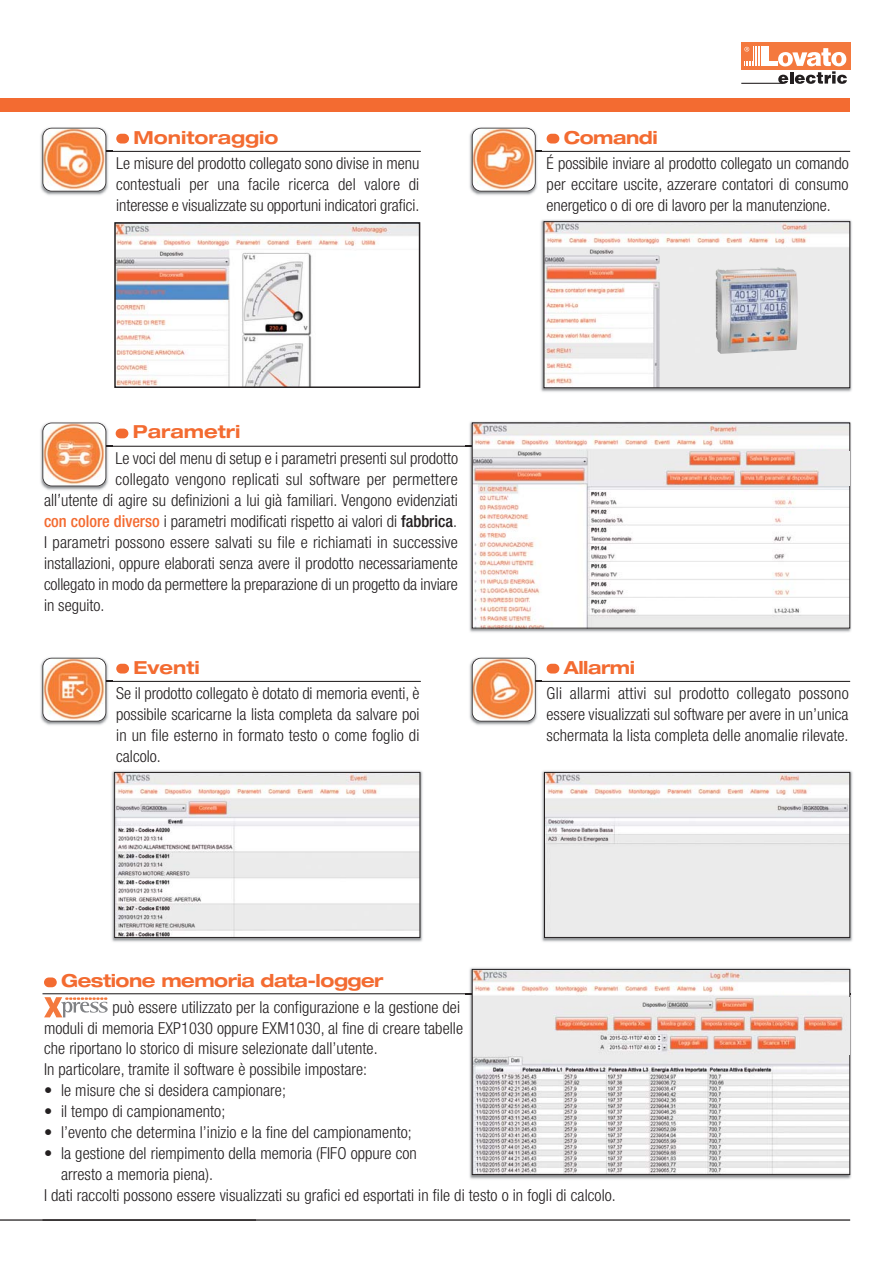
<style>
.page{position:relative;width:893px;height:1263px;background:#fff}
.page>*{position:absolute;margin:0;border:0;box-sizing:border-box;transform-origin:0 0}
.t1{font:700 expanded 18px "Helvetica Neue";letter-spacing:-.025em;color:#f36b31}
.t2{font:700 expanded 18px "Helvetica Neue";color:#f36b31}
.t3{font:300 condensed 16.5px/21px "Helvetica Neue";letter-spacing:.005em;color:#231f20;text-align:justify}
.s1{font-weight:500;color:#f36b31}
.s2{font-weight:500}
</style>
<div class="page">
<hr style="left:0;top:1219px;width:256px;height:2px;background:#231f20">
<hr style="left:43px;top:1219px;width:807px;height:2px;background:#231f20">
<div style="left:43px;top:98px;width:807px;height:13px;background:#f36b31"></div>
<div style="left:0;top:98px;width:280px;height:13px;background:#f36b31"></div>
<div style="left:741px;top:43px;width:109px;height:27px;background:#f4793e"></div>
<hr style="left:741px;top:83px;width:42px;height:1px;background:#231f20">
<div style="left:761px;top:47px;width:7px;height:19px;background:#fff"></div>
<div style="left:761px;top:61px;width:16px;height:5px;background:#fff"></div>
<svg style="left:744px;top:47px;width:16px;height:19px"></svg>
<svg style="left:778px;top:48px;width:69px;height:36px"></svg>
<div style="left:116px;top:429px;width:12px;height:9px;background:#f36b31;border-radius:5px"></div>
<hr style="left:94px;top:446px;width:743px;height:1px;background:#231f20">
<img style="left:40px;top:422px;width:73px;height:72px">
<img style="left:52px;top:494px;width:61px;height:1px">
<img style="left:43px;top:423px;width:63px;height:63px;border-radius:9px">
<div style="left:43px;top:423px;width:63px;height:63px;border:2px solid #231f20;border-radius:9px"></div>
<div style="left:44px;top:977px;width:13px;height:10px;background:#f36b31;border-radius:5px"></div>
<svg style="left:44px;top:997px;width:64px;height:20px"></svg>
<hr style="left:43px;top:993px;width:807px;height:1px;background:#231f20">
<img style="left:117px;top:225px;width:300px;height:160px">
<div style="left:114px;top:222px;width:306px;height:166px;border:2px solid #231f20"></div>
<img style="left:540px;top:219px;width:312px;height:173px">
<img style="left:545px;top:223px;width:303px;height:163px">
<div style="left:543px;top:221px;width:307px;height:167px;border:1px solid #231f20"></div>
<img style="left:465px;top:421px;width:386px;height:211px">
<img style="left:474px;top:425px;width:374px;height:202px">
<img style="left:664px;top:452px;width:185px;height:34px">
<img style="left:465px;top:967px;width:386px;height:212px">
<img style="left:474px;top:971px;width:374px;height:202px">
<div style="left:472px;top:969px;width:378px;height:206px;border:1px solid #231f20"></div>
<img style="left:553px;top:997px;width:296px;height:57px">
<div style="left:116px;top:134px;width:13px;height:10px;background:#f36b31;border-radius:5px"></div>
<hr style="left:98px;top:151px;width:323px;height:1px;background:#231f20">
<img style="left:40px;top:127px;width:73px;height:68px">
<img style="left:43px;top:128px;width:63px;height:63px;border-radius:9px">
<div style="left:43px;top:128px;width:63px;height:64px;border:2px solid #231f20;border-radius:9px"></div>
<div style="left:547px;top:134px;width:12px;height:10px;background:#f36b31;border-radius:5px"></div>
<hr style="left:527px;top:151px;width:323px;height:1px;background:#231f20">
<img style="left:469px;top:127px;width:73px;height:68px">
<img style="left:472px;top:128px;width:63px;height:63px;border-radius:9px">
<div style="left:472px;top:128px;width:64px;height:64px;border:2px solid #231f20;border-radius:9px"></div>
<img style="left:111px;top:770px;width:312px;height:172px">
<img style="left:116px;top:774px;width:302px;height:162px">
<div style="left:114px;top:772px;width:306px;height:166px;border:1px solid #231f20"></div>
<img style="left:541px;top:770px;width:312px;height:172px">
<img style="left:546px;top:774px;width:302px;height:162px">
<div style="left:544px;top:772px;width:306px;height:166px;border:1px solid #231f20"></div>
<div style="left:116px;top:664px;width:13px;height:10px;background:#f36b31;border-radius:5px"></div>
<hr style="left:98px;top:681px;width:323px;height:1px;background:#231f20">
<img style="left:40px;top:657px;width:73px;height:68px">
<img style="left:43px;top:658px;width:63px;height:63px;border-radius:9px">
<div style="left:43px;top:658px;width:63px;height:64px;border:2px solid #231f20;border-radius:9px"></div>
<div style="left:547px;top:664px;width:12px;height:10px;background:#f36b31;border-radius:5px"></div>
<hr style="left:527px;top:681px;width:323px;height:1px;background:#231f20">
<img style="left:469px;top:657px;width:73px;height:68px">
<img style="left:472px;top:658px;width:63px;height:63px;border-radius:9px">
<div style="left:472px;top:658px;width:64px;height:64px;border:2px solid #231f20;border-radius:9px"></div>
<img style="left:715px;top:267px;width:83px;height:87px">
<p class="t2" style="left:134px;top:130px;width:146px">Monitoraggio</p>
<p class="t3" style="left:116px;top:154px;width:305px">Le misure del prodotto collegato sono divise in menu contestuali per una facile ricerca del valore di interesse e visualizzate su opportuni indicatori grafici.</p>
<p class="t2" style="left:133px;top:425px;width:109px">Parametri</p>
<p class="t3" style="left:116px;top:449px;width:344px">Le voci del menu di setup e i parametri presenti sul prodotto</p>
<p class="t3" style="left:116px;top:470px;width:344px">collegato vengono replicati sul software per permettere</p>
<p class="t3" style="left:44px;top:491px;width:415px">all’utente di agire su definizioni a lui già familiari. Vengono evidenziati</p>
<p class="t3" style="left:44px;top:512px;width:414px"><span class="s1">con colore diverso</span> i parametri modificati rispetto ai valori di <span class="s2">fabbrica</span>.</p>
<p class="t3" style="left:44px;top:533px;width:415px">I parametri possono essere salvati su file e richiamati in successive</p>
<p class="t3" style="left:44px;top:554px;width:415px">installazioni, oppure elaborati senza avere il prodotto necessariamente</p>
<p class="t3" style="left:44px;top:575px;width:415px">collegato in modo da permettere la preparazione di un progetto da inviare</p>
<p class="t3" style="left:44px;top:596px;width:62px">in seguito.</p>
<p class="t1" style="left:134px;top:660px;width:68px">Eventi</p>
<p class="t3" style="left:116px;top:684px;width:305px">Se il prodotto collegato è dotato di memoria eventi, è possibile scaricarne la lista completa da salvare poi in un file esterno in formato testo o come foglio di calcolo.</p>
<p class="t1" style="left:564px;top:130px;width:95px">Comandi</p>
<p class="t3" style="left:547px;top:154px;width:304px">É possibile inviare al prodotto collegato un comando per eccitare uscite, azzerare contatori di consumo energetico o di ore di lavoro per la manutenzione.</p>
<p class="t1" style="left:564px;top:660px;width:73px">Allarmi</p>
<p class="t3" style="left:547px;top:684px;width:304px">Gli allarmi attivi sul prodotto collegato possono essere visualizzati sul software per avere in un’unica schermata la lista completa delle anomalie rilevate.</p>
<p class="t1" style="left:61px;top:974px;width:324px">Gestione memoria data-logger</p>
<p class="t3" style="left:44px;top:998px;width:420px;text-align:left;text-indent:68px">può essere utilizzato per la configurazione e la gestione dei moduli di memoria EXP1030 oppure EXM1030, al fine di creare tabelle che riportano lo storico di misure selezionate dall’utente.<br>In particolare, tramite il software è possibile impostare:</p>
<p class="t3" style="left:44px;top:1082px;width:243px">• le misure che si desidera campionare;</p>
<p class="t3" style="left:44px;top:1103px;width:183px">• il tempo di campionamento;</p>
<p class="t3" style="left:44px;top:1124px;width:369px">• l’evento che determina l’inizio e la fine del campionamento;</p>
<p class="t3" style="left:44px;top:1145px;width:374px">• la gestione del riempimento della memoria (FIFO oppure con</p>
<p class="t3" style="left:61px;top:1166px;width:154px">arresto a memoria piena).</p>
<p class="t3" style="left:44px;top:1186px;width:573px">I dati raccolti possono essere visualizzati su grafici ed esportati in file di testo o in fogli di calcolo.</p>
</div>
